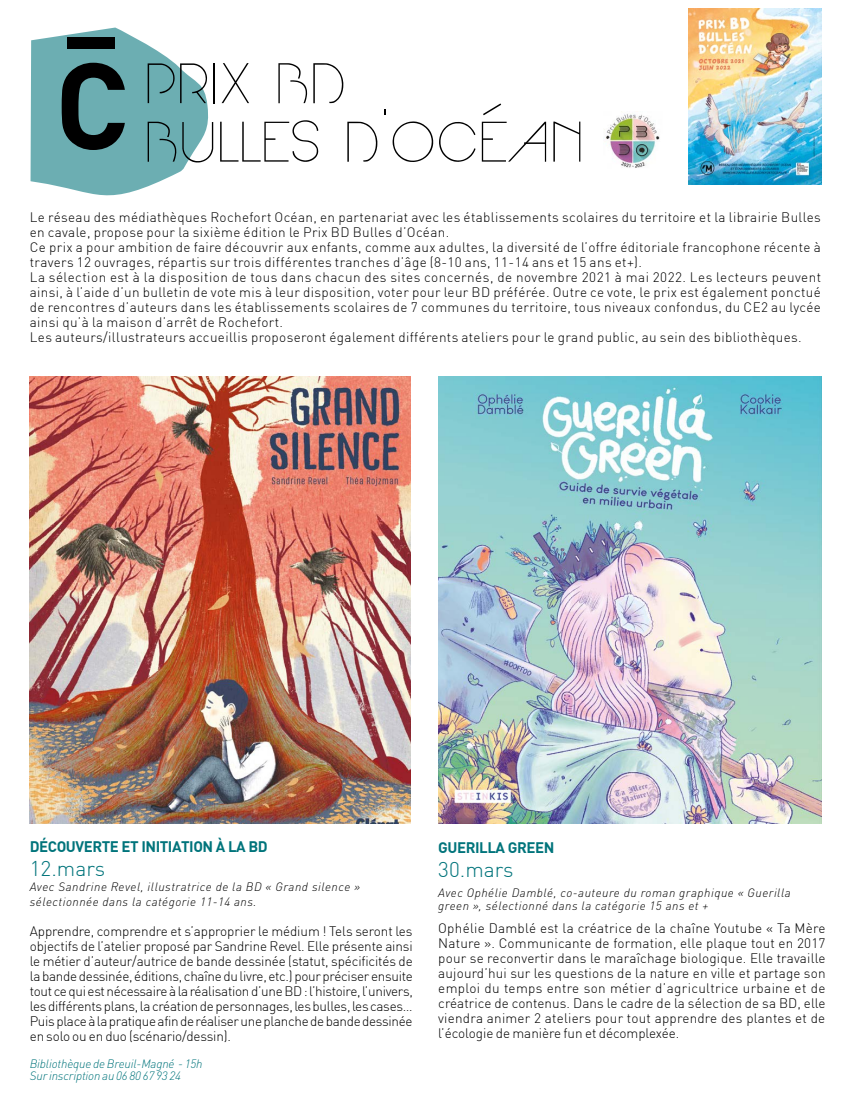
<style>
.page{position:relative;width:851px;height:1106px;background:#fff}
.page>*{position:absolute;margin:0;border:0;box-sizing:border-box;transform-origin:0 0}
.t1{font:56.1px/58.5px "Arual";color:#000}
.t2{font:300 21px "DIN";color:#00747b}
.t3{font:15px "DIN Bold";letter-spacing:-.03em;color:#00747b}
.t4{font:300 13.5px/15px "DIN";letter-spacing:.025em;color:#000;text-align:justify}
.t5{font:italic 300 12px/15px "DINOT";letter-spacing:.04em;color:#000}
.t6{font:italic 300 12px/12px "DINOT";letter-spacing:-.01em;color:#00747b}
</style>
<div class="page">
<svg style="left:30px;top:27px;width:179px;height:169px"></svg>
<img style="left:688px;top:9px;width:133px;height:176px">
<hr style="left:524px;top:142px;width:21px;height:2px;background:#000">
<svg style="left:483px;top:103px;width:19px;height:13px"></svg>
<img style="left:605px;top:111px;width:55px;height:57px">
<img style="left:30px;top:377px;width:380px;height:446px">
<img style="left:438px;top:377px;width:383px;height:446px">
<h1 class="t1" style="left:144px;top:53px;width:441px">PRIX BD<br>BULLES D'OCEAN</h1>
<p class="t4" style="left:30px;top:210px;width:792px;text-align:left">Le réseau des médiathèques Rochefort Océan, en partenariat avec les établissements scolaires du territoire et la librairie Bulles en cavale, propose pour la sixième édition le Prix BD Bulles d’Océan.<br>Ce prix a pour ambition de faire découvrir aux enfants, comme aux adultes, la diversité de l’offre éditoriale francophone récente à travers 12 ouvrages, répartis sur trois différentes tranches d’âge (8-10 ans, 11-14 ans et 15 ans et+).<br>La sélection est à la disposition de tous dans chacun des sites concernés, de novembre 2021 à mai 2022. Les lecteurs peuvent ainsi, à l’aide d’un bulletin de vote mis à leur disposition, voter pour leur BD préférée. Outre ce vote, le prix est également ponctué de rencontres d’auteurs dans les établissements scolaires de 7 communes du territoire, tous niveaux confondus, du CE2 au lycée ainsi qu’à la maison d’arrêt de Rochefort.<br>Les auteurs/illustrateurs accueillis proposeront également différents ateliers pour le grand public, au sein des bibliothèques.</p>
<p class="t3" style="left:30px;top:836px;width:239px">DÉCOUVERTE ET INITIATION À LA BD</p>
<h2 class="t2" style="left:30px;top:855px;width:77px">12.mars</h2>
<p class="t5" style="left:30px;top:879px;width:332px">Avec Sandrine Revel, illustratrice de la BD « Grand silence » sélectionnée dans la catégorie 11-14 ans.</p>
<p class="t4" style="left:30px;top:923px;width:384px">Apprendre, comprendre et s’approprier le médium ! Tels seront les objectifs de l’atelier proposé par Sandrine Revel. Elle présente ainsi le métier d’auteur/autrice de bande dessinée (statut, spécificités de la bande dessinée, éditions, chaîne du livre, etc.) pour préciser ensuite tout ce qui est nécessaire à la réalisation d’une BD : l’histoire, l’univers, les différents plans, la création de personnages, les bulles, les cases… Puis place à la pratique afin de réaliser une planche de bande dessinée en solo ou en duo (scénario/dessin).</p>
<p class="t6" style="left:30px;top:1057px;width:174px">Bibliothèque de Breuil-Magné - 15h<br>Sur inscription au 06 80 67 93 24</p>
<p class="t3" style="left:438px;top:838px;width:117px">GUERILLA GREEN</p>
<h2 class="t2" style="left:438px;top:856px;width:77px">30.mars</h2>
<p class="t5" style="left:438px;top:885px;width:354px;line-height:13.5px">Avec Ophélie Damblé, co-auteure du roman graphique « Guerilla green », sélectionné dans la catégorie 15 ans et +</p>
<p class="t4" style="left:438px;top:920px;width:389px">Ophélie Damblé est la créatrice de la chaîne Youtube « Ta Mère Nature ». Communicante de formation, elle plaque tout en 2017 pour se reconvertir dans le maraîchage biologique. Elle travaille aujourd’hui sur les questions de la nature en ville et partage son emploi du temps entre son métier d’agricultrice urbaine et de créatrice de contenus. Dans le cadre de la sélection de sa BD, elle viendra animer 2 ateliers pour tout apprendre des plantes et de l’écologie de manière fun et décomplexée.</p>
</div>
